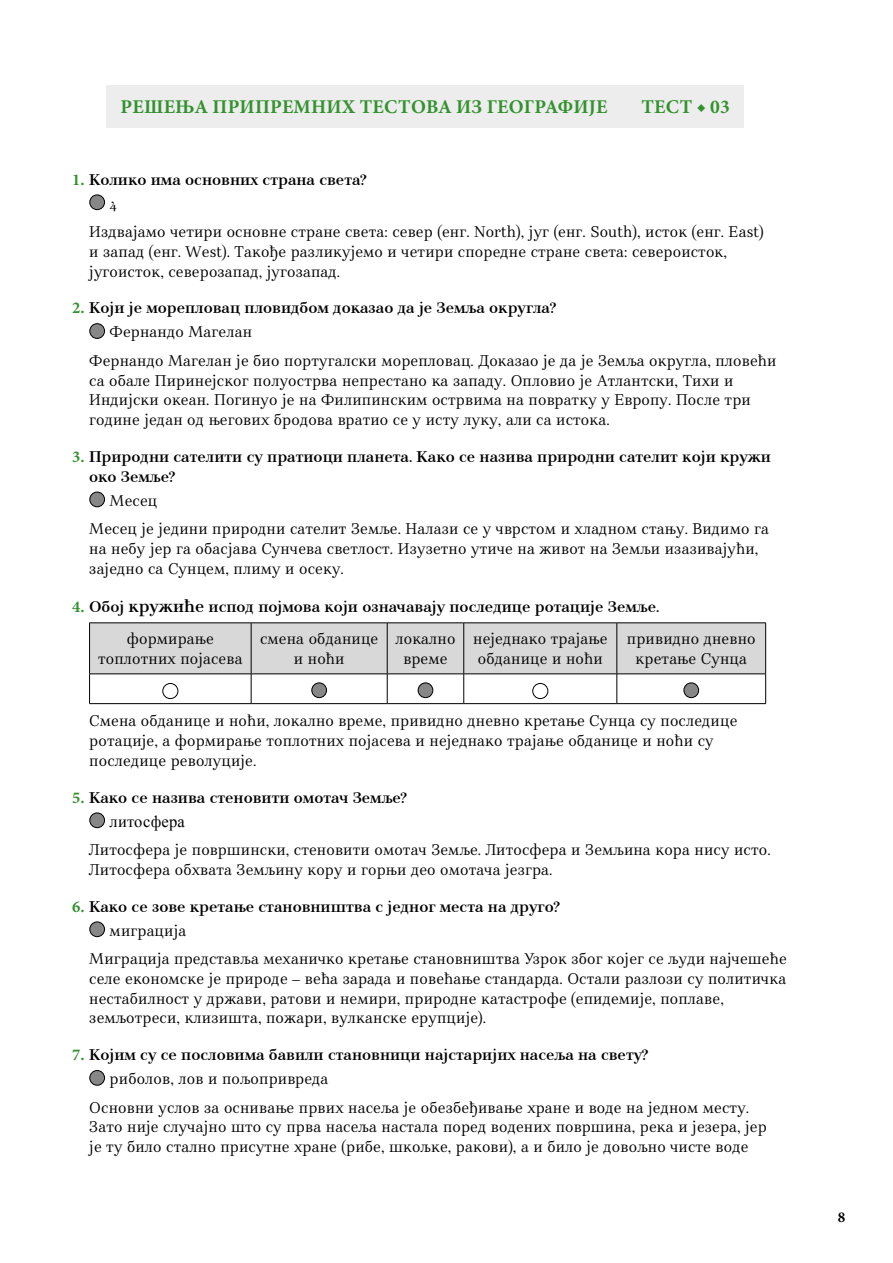
<style>
.page{position:relative;width:893px;height:1263px;background:#fff}
.page>*{position:absolute;margin:0;border:0;box-sizing:border-box;transform-origin:0 0}
.NASLOVI{font:700 19.5px "Minion Pro";letter-spacing:.01em;color:#33922e}
.Odgovori_DUZI{font:16.5px/19.8px "Nocturno BG";letter-spacing:.01em;color:#000}
.Zadaci_jednocifreni{font:700 16.5px/19.8px "Nocturno Miniom";color:#000}
.Primer_jednocifren{font:16.5px/19.8px "Nocturno BG";letter-spacing:.01em;color:#000;text-align:center}
.Primer_jednocifren-2{font:16.5px "Times New Roman";letter-spacing:.01em;color:#000}
.t1{font:700 15px "Nocturno Miniom";color:#000}
.s1{font-family:"Minion Pro";color:#33922e}
.s2{font-size:18px}
</style>
<div class="page">
<div style="left:106px;top:85px;width:638px;height:43px;background:#ededed"></div>
<div style="left:90px;top:195px;width:15px;height:15px;background:#878787;border-radius:50%"></div>
<div style="left:89px;top:194px;width:16px;height:16px;border:1px solid #000;border-radius:50%"></div>
<div style="left:90px;top:324px;width:15px;height:14px;background:#878787;border-radius:50%"></div>
<div style="left:89px;top:323px;width:16px;height:16px;border:1px solid #000;border-radius:50%"></div>
<div style="left:90px;top:492px;width:15px;height:15px;background:#878787;border-radius:50%"></div>
<div style="left:89px;top:492px;width:16px;height:15px;border:1px solid #000;border-radius:50%"></div>
<svg style="left:89px;top:623px;width:677px;height:80px"></svg>
<hr style="left:89px;top:703px;width:162px;height:1px;background:#000">
<hr style="left:251px;top:703px;width:136px;height:1px;background:#000">
<hr style="left:387px;top:703px;width:77px;height:1px;background:#000">
<hr style="left:464px;top:703px;width:153px;height:1px;background:#000">
<hr style="left:617px;top:703px;width:149px;height:1px;background:#000">
<div style="left:162px;top:683px;width:16px;height:16px;border:1px solid #000;border-radius:50%"></div>
<div style="left:312px;top:683px;width:15px;height:15px;background:#878787;border-radius:50%"></div>
<div style="left:311px;top:682px;width:16px;height:16px;border:1px solid #000;border-radius:50%"></div>
<div style="left:418px;top:683px;width:15px;height:15px;background:#878787;border-radius:50%"></div>
<div style="left:418px;top:682px;width:15px;height:16px;border:1px solid #000;border-radius:50%"></div>
<div style="left:532px;top:683px;width:16px;height:16px;border:1px solid #000;border-radius:50%"></div>
<div style="left:684px;top:683px;width:15px;height:15px;background:#878787;border-radius:50%"></div>
<div style="left:683px;top:682px;width:16px;height:16px;border:1px solid #000;border-radius:50%"></div>
<div style="left:90px;top:813px;width:15px;height:15px;background:#878787;border-radius:50%"></div>
<div style="left:89px;top:812px;width:16px;height:16px;border:1px solid #000;border-radius:50%"></div>
<div style="left:90px;top:922px;width:15px;height:15px;background:#878787;border-radius:50%"></div>
<div style="left:89px;top:921px;width:16px;height:16px;border:1px solid #000;border-radius:50%"></div>
<div style="left:90px;top:1070px;width:15px;height:15px;background:#878787;border-radius:50%"></div>
<div style="left:89px;top:1070px;width:16px;height:16px;border:1px solid #000;border-radius:50%"></div>
<p class="NASLOVI" style="left:121px;top:93px;width:488px">РЕШЕЊА ПРИПРЕМНИХ ТЕСТОВА ИЗ ГЕОГРАФИЈЕ</p>
<p class="NASLOVI" style="left:642px;top:93px;width:90px">ТЕСТ ◆ 03</p>
<p class="Zadaci_jednocifreni" style="left:72px;top:169px;width:295px"><span class="s1">1.</span> Колико има основних страна света?</p>
<p class="Primer_jednocifren" style="left:110px;top:193px;width:9px">4</p>
<p class="Odgovori_DUZI" style="left:89px;top:222px;width:676px">Издвајамо четири основне стране света: север (енг. North), југ (енг. South), исток (енг. East) и запад (енг. West). Такође разликујемо и четири споредне стране света: североисток, југоисток, северозапад, југозапад.</p>
<p class="Zadaci_jednocifreni" style="left:72px;top:298px;width:485px"><span class="s1">2.</span> Који је морепловац пловидбом доказао да је Земља округла?</p>
<p class="Primer_jednocifren" style="left:110px;top:322px;width:144px">Фернандо Магелан</p>
<p class="Odgovori_DUZI" style="left:89px;top:351px;width:689px">Фернандо Магелан је био португалски морепловац. Доказао је да је Земља округла, пловећи са обале Пиринејског полуострва непрестано ка западу. Опловио је Атлантски, Тихи и Индијски океан. Погинуо је на Филипинским острвима на повратку у Европу. После три године један од његових бродова вратио се у исту луку, али са истока.</p>
<p class="Zadaci_jednocifreni" style="left:89px;top:447px;width:683px;text-indent:-17px"><span class="s1">3.</span> Природни сателити су пратиоци планета. Како се назива природни сателит који кружи око Земље?</p>
<p class="Primer_jednocifren" style="left:110px;top:491px;width:49px">Месец</p>
<p class="Odgovori_DUZI" style="left:89px;top:519px;width:681px">Месец је једини природни сателит Земље. Налази се у чврстом и хладном стању. Видимо га на небу јер га обасјава Сунчева светлост. Изузетно утиче на живот на Земљи изазивајући, заједно са Сунцем, плиму и осеку.</p>
<p class="Zadaci_jednocifreni" style="left:72px;top:597px;width:588px"><span class="s1">4.</span> Обој <span class="s2">кружиће</span> испод појмова који означавају последице ротације Земље.</p>
<p class="Primer_jednocifren" style="left:98px;top:629px;width:146px">формирање топлотних појасева</p>
<p class="Primer_jednocifren" style="left:260px;top:629px;width:120px">смена обданице и ноћи</p>
<p class="Primer_jednocifren" style="left:395px;top:629px;width:62px">локално време</p>
<p class="Primer_jednocifren" style="left:473px;top:629px;width:136px;text-align:left">неједнако трајање обданице и ноћи</p>
<p class="Primer_jednocifren" style="left:627px;top:629px;width:130px">привидно дневно кретање Сунца</p>
<p class="Odgovori_DUZI" style="left:89px;top:711px;width:649px">Смена обданице и ноћи, локално време, привидно дневно кретање Сунца су последице ротације, а формирање топлотних појасева и неједнако трајање обданице и ноћи су последице револуције.</p>
<p class="Zadaci_jednocifreni" style="left:72px;top:787px;width:336px"><span class="s1">5.</span> Како се назива стеновити омотач Земље?</p>
<p class="Primer_jednocifren-2" style="left:110px;top:810px;width:77px">литос-ферa</p>
<p class="Odgovori_DUZI" style="left:89px;top:840px;width:683px">Литосфера је површински, стеновити омотач Земље. Литосфера и Земљина кора нису исто.<br>Литосфера обхвата Земљину кору и горњи део омотача језгра.</p>
<p class="Zadaci_jednocifreni" style="left:72px;top:896px;width:488px"><span class="s1">6.</span> Како се зове кретање становништва с једног места на друго?</p>
<p class="Primer_jednocifren" style="left:110px;top:920px;width:78px">миграција</p>
<p class="Odgovori_DUZI" style="left:89px;top:949px;width:699px">Миграција представља механичко кретање становништва Узрок због којег се људи најчешеће селе економске је природе – већа зарада и повећање стандарда. Остали разлози су политичка нестабилност у држави, ратови и немири, природне катастрофе (епидемије, поплаве, земљотреси, клизишта, пожари, вулканске ерупције).</p>
<p class="Zadaci_jednocifreni" style="left:72px;top:1045px;width:577px"><span class="s1">7.</span> Којим су се пословима бавили становници најстаријих насеља на свету?</p>
<p class="Primer_jednocifren" style="left:110px;top:1069px;width:220px">риболов, лов и пољопривреда</p>
<p class="Odgovori_DUZI" style="left:89px;top:1097px;width:679px">Основни услов за оснивање првих насеља је обезбеђивање хране и воде на једном месту.<br>Зато није случајно што су прва насеља настала поред водених површина, река и језера, јер је ту било стално присутне хране (рибе, шкољке, ракови), а и било је довoљно чисте воде</p>
<p class="t1" style="left:838px;top:1208px;width:9px">8</p>
</div>
